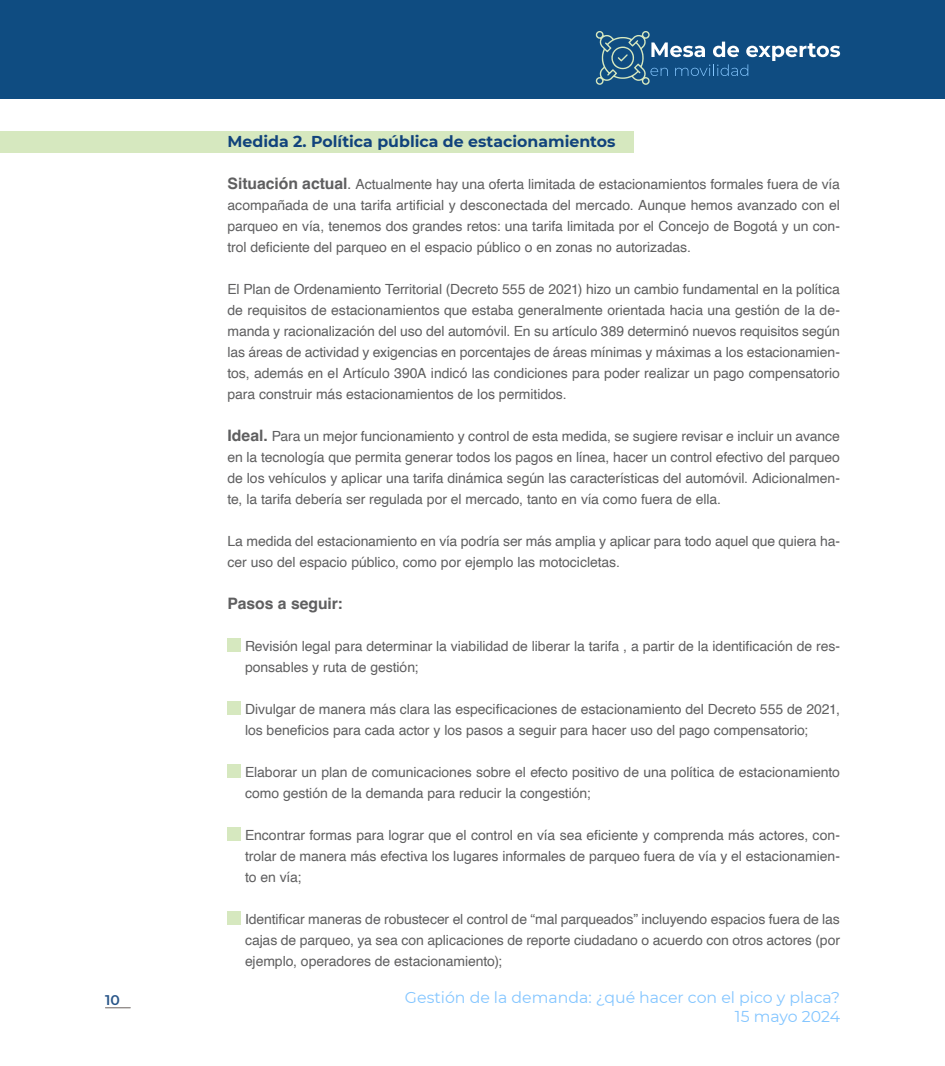
<style>
.page{position:relative;width:945px;height:1066px;background:#fff}
.page>*{position:absolute;margin:0;border:0;box-sizing:border-box;transform-origin:0 0}
.t1{font:15.75px/18.9px "Montserrat";color:#84c6ff;text-align:right}
.Párrafo_general{font:700 15.75px "Montserrat";color:#11437c}
.Párrafo_general-2{font:700 15.75px "Helvetica";letter-spacing:-.005em;color:#5f5f60}
.Párrafo_general-3{font:14px/21px "Helvetica";letter-spacing:-.005em;color:#5f5f60;text-align:justify}
.t2{font:600 14px "Montserrat";color:#295689}
.s1{font-weight:700;font-size:15.75px}
.s2{font-size:15.75px}
</style>
<div class="page">
<div style="left:0;top:0;width:945px;height:99px;background:#0f4c81"></div>
<svg style="left:105px;top:1007px;width:25px;height:1px"></svg>
<svg style="left:595px;top:31px;width:245px;height:54px"></svg>
<div style="left:0;top:131px;width:634px;height:22px;background:#d6e8bf"></div>
<div style="left:228px;top:638px;width:13px;height:13px;background:#d6e8bf"></div>
<div style="left:228px;top:701px;width:13px;height:13px;background:#d6e8bf"></div>
<div style="left:228px;top:911px;width:13px;height:13px;background:#d6e8bf"></div>
<div style="left:228px;top:764px;width:13px;height:13px;background:#d6e8bf"></div>
<div style="left:228px;top:827px;width:13px;height:13px;background:#d6e8bf"></div>
<p class="Párrafo_general" style="left:228px;top:130px;width:390px">Medida 2. Política pública de estacionamientos</p>
<p class="Párrafo_general-3" style="left:228px;top:174px;width:614px"><span class="s1">Situación actual</span><span class="s2">.</span> Actualmente hay una oferta limitada de estacionamientos formales fuera de vía acompañada de una tarifa artificial y desconectada del mercado. Aunque hemos avanzado con el parqueo en vía, tenemos dos grandes retos: una tarifa limitada por el Concejo de Bogotá y un con&shy;trol deficiente del parqueo en el espacio público o en zonas no autorizadas.</p>
<p class="Párrafo_general-3" style="left:228px;top:279px;width:614px">El Plan de Ordenamiento Territorial (Decreto 555 de 2021) hizo un cambio fundamental en la política de requisitos de estacionamientos que estaba generalmente orientada hacia una gestión de la de&shy;manda y racionalización del uso del automóvil. En su artículo 389 determinó nuevos requisitos según las áreas de actividad y exigencias en porcentajes de áreas mínimas y máximas a los estacionamien&shy;tos, además en el Artículo 390A indicó las condiciones para poder realizar un pago compensatorio para construir más estacionamientos de los permitidos.</p>
<p class="Párrafo_general-3" style="left:228px;top:426px;width:614px"><span class="s1">Ideal.</span> Para un mejor funcionamiento y control de esta medida, se sugiere revisar e incluir un avance en la tecnología que permita generar todos los pagos en línea, hacer un control efectivo del parqueo de los vehículos y aplicar una tarifa dinámica según las características del automóvil. Adicionalmen&shy;te, la tarifa debería ser regulada por el mercado, tanto en vía como fuera de ella.</p>
<p class="Párrafo_general-3" style="left:228px;top:531px;width:614px">La medida del estacionamiento en vía podría ser más amplia y aplicar para todo aquel que quiera ha&shy;cer uso del espacio público, como por ejemplo las motocicletas.</p>
<p class="Párrafo_general-2" style="left:228px;top:594px;width:117px">Pasos a seguir:</p>
<p class="Párrafo_general-3" style="left:245px;top:636px;width:596px">Revisión legal para determinar la viabilidad de liberar la tarifa , a partir de la identificación de res&shy;ponsables y ruta de gestión;</p>
<p class="Párrafo_general-3" style="left:245px;top:699px;width:596px">Divulgar de manera más clara las especificaciones de estacionamiento del Decreto 555 de 2021, los beneficios para cada actor y los pasos a seguir para hacer uso del pago compensatorio;</p>
<p class="Párrafo_general-3" style="left:245px;top:762px;width:596px">Elaborar un plan de comunicaciones sobre el efecto positivo de una política de estacionamiento como gestión de la demanda para reducir la congestión;</p>
<p class="Párrafo_general-3" style="left:245px;top:825px;width:596px">Encontrar formas para lograr que el control en vía sea eficiente y comprenda más actores, con&shy;trolar de manera más efectiva los lugares informales de parqueo fuera de vía y el estacionamien&shy;to en vía;</p>
<p class="Párrafo_general-3" style="left:245px;top:909px;width:597px">Identificar maneras de robustecer el control de “mal parqueados” incluyendo espacios fuera de las cajas de parqueo, ya sea con aplicaciones de reporte ciudadano o acuerdo con otros actores (por ejemplo, operadores de estacionamiento);</p>
<p class="t2" style="left:105px;top:989px;width:16px">10</p>
<p class="t1" style="left:405px;top:987px;width:437px">Gestión de la demanda: ¿qué hacer con el pico y placa?<br>15 mayo 2024</p>
</div>
